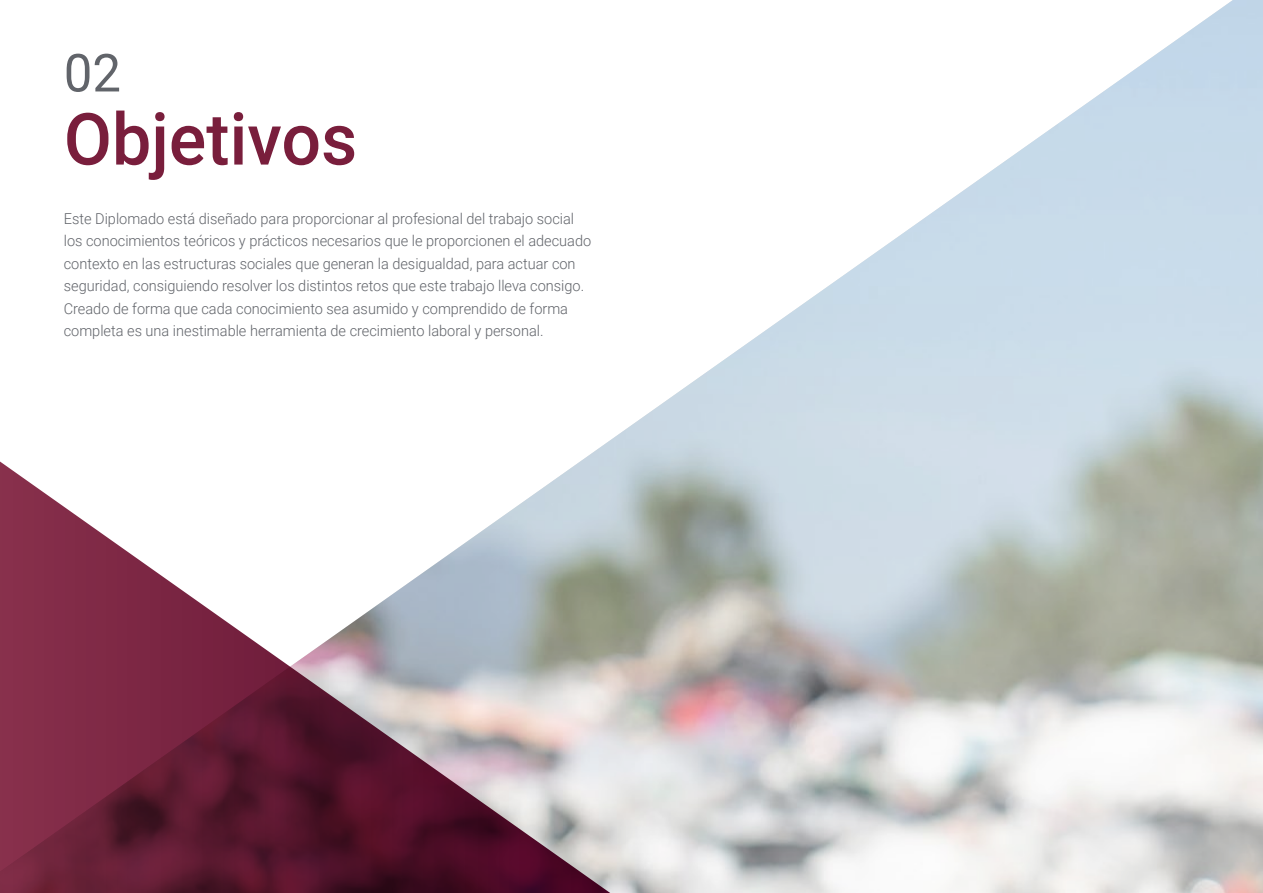
<style>
.page{position:relative;width:1263px;height:893px;background:#fff}
.page>*{position:absolute;margin:0;border:0;box-sizing:border-box;transform-origin:0 0}
.t1{font:500 72px "Roboto";color:#791e3c}
.t2{font:52.5px "Roboto";color:#61646a}
.t3{font:300 15px/22.5px "Roboto";color:#61646a}
</style>
<div class="page">
<img style="left:602px;top:0;width:661px;height:893px">
<svg style="left:0;top:446px;width:640px;height:447px"></svg>
<h2 class="t2" style="left:64px;top:36px;width:59px">02</h2>
<h1 class="t1" style="left:64px;top:89px;width:295px">Objetivos</h1>
<p class="t3" style="left:64px;top:207px;width:529px">Este Diplomado está diseñado para proporcionar al profesional del trabajo social los conocimientos teóricos y prácticos necesarios que le proporcionen el adecuado contexto en las estructuras sociales que generan la desigualdad, para actuar con seguridad, consiguiendo resolver los distintos retos que este trabajo lleva consigo.<br>Creado de forma que cada conocimiento sea asumido y comprendido de forma completa es una inestimable herramienta de crecimiento laboral y personal.</p>
</div>
